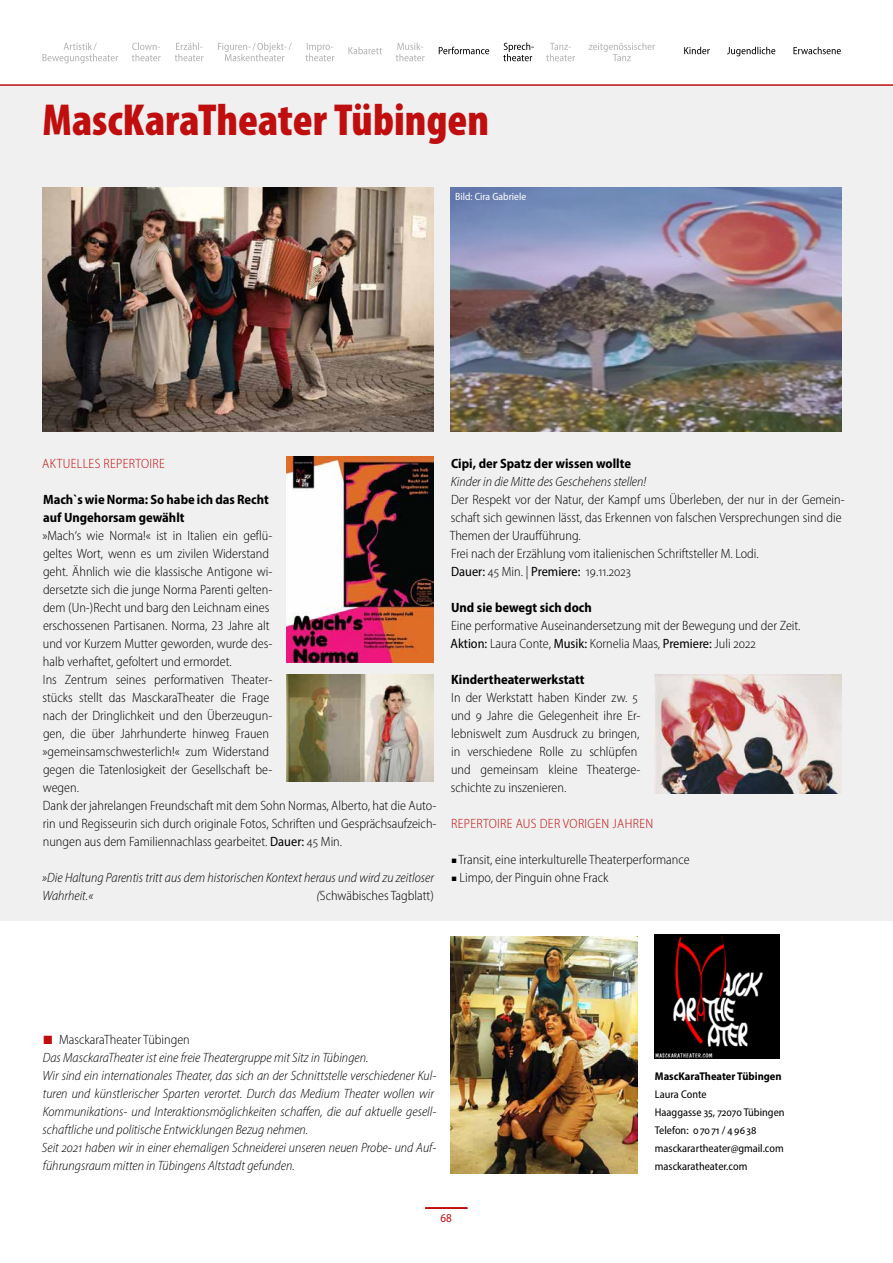
<style>
.page{position:relative;width:893px;height:1263px;background:#fff}
.page>*{position:absolute;margin:0;border:0;box-sizing:border-box;transform-origin:0 0}
.t1{font:900 condensed 45px "Myriad Pro";color:#c00d0e}
.t2{font:300 semi-condensed 13.5px/18px "Myriad Pro";color:#000}
.t3{font:italic 300 semi-condensed 13.5px/18px "Myriad Pro";color:#000}
.t4{font:700 semi-condensed 13.5px/18px "Myriad Pro";color:#000}
.t5{font:300 semi-condensed 13.5px "Myriad Pro";letter-spacing:.025em;color:#c00d0e}
.t6{font:semi-condensed 12px "Myriad Pro";color:#c00d0e}
.t7{font:semi-condensed 11.25px/18px "Myriad Pro";color:#000}
.t8{font:700 semi-condensed 11.25px "Myriad Pro";color:#000}
.t9{font:semi-condensed 10.5px "Myriad Pro";color:#fff}
.s1{font-weight:400}
.s2{font-style:italic}
.s3{color:#c00d0e}
.s4{font-style:normal}
</style>
<div class="page">
<hr style="left:425px;top:1208px;width:42px;height:1px;background:#c00d0e">
<svg style="left:43px;top:43px;width:75px;height:20px"></svg>
<svg style="left:589px;top:43px;width:66px;height:18px"></svg>
<svg style="left:218px;top:43px;width:74px;height:18px"></svg>
<svg style="left:175px;top:43px;width:29px;height:18px"></svg>
<svg style="left:305px;top:43px;width:29px;height:18px"></svg>
<svg style="left:348px;top:47px;width:34px;height:7px"></svg>
<svg style="left:396px;top:43px;width:29px;height:18px"></svg>
<svg style="left:546px;top:43px;width:29px;height:18px"></svg>
<svg style="left:132px;top:43px;width:29px;height:18px"></svg>
<svg style="left:439px;top:47px;width:50px;height:7px"></svg>
<svg style="left:503px;top:43px;width:31px;height:18px"></svg>
<svg style="left:793px;top:47px;width:48px;height:7px"></svg>
<svg style="left:727px;top:47px;width:48px;height:9px"></svg>
<svg style="left:684px;top:47px;width:26px;height:7px"></svg>
<div style="left:0;top:85px;width:893px;height:835px;background:#f0f0f0"></div>
<img style="left:655px;top:934px;width:124px;height:125px">
<img style="left:655px;top:674px;width:187px;height:119px">
<img style="left:287px;top:456px;width:147px;height:207px">
<img style="left:287px;top:674px;width:147px;height:107px">
<img style="left:451px;top:936px;width:187px;height:238px">
<hr style="left:0;top:84px;width:893px;height:2px;background:#c00d0e">
<img style="left:43px;top:187px;width:391px;height:244px">
<img style="left:451px;top:187px;width:391px;height:244px">
<hr style="left:892px;top:85px;width:1px;height:835px;background:#f0f0f0">
<h1 class="t1" style="left:43px;top:91px;width:448px">MascKaraTheater Tübingen</h1>
<p class="t9" style="left:455px;top:190px;width:72px">Bild: Cira Gabriele</p>
<p class="t5" style="left:42px;top:455px;width:124px">AKTUELLES REPERTOIRE</p>
<p class="t4" style="left:43px;top:490px;width:227px">Mach`s wie Norma: So habe ich das Recht auf Ungehorsam gewählt</p>
<p class="t2" style="left:42px;top:526px;width:396px">»Mach‘s wie Norma!« ist in Italien ein geflü-<br>geltes Wort, wenn es um zivilen Widerstand<br>geht. Ähnlich wie die klassische Antigone wi-<br>dersetzte sich die junge Norma Parenti gelten-<br>dem (Un-)Recht und barg den Leichnam eines<br>erschossenen Partisanen. Norma, 23 Jahre alt<br>und vor Kurzem Mutter geworden, wurde des-<br>halb verhaftet, gefoltert und ermordet.<br>Ins Zentrum seines performativen Theater-<br>stücks stellt das MasckaraTheater die Frage<br>nach der Dringlichkeit und den Überzeugun-<br>gen, die über Jahrhunderte hinweg Frauen<br>»gemeinsamschwesterlich!« zum Widerstand<br>gegen die Tatenlosigkeit der Gesellschaft be-<br>wegen.<br>Dank der jahrelangen Freundschaft mit dem Sohn Normas, Alberto, hat die Auto&shy;rin und Regisseurin sich durch originale Fotos, Schriften und Gesprächsaufzeich&shy;nungen aus dem Familiennachlass gearbeitet. <span class="s1">Dauer:</span> 45 Min.</p>
<p class="t3" style="left:42px;top:868px;width:393px">»Die Haltung Parentis tritt aus dem historischen Kontext heraus und wird zu zeitloser<br>Wahrheit.«</p>
<p class="t2" style="left:316px;top:886px;width:119px"><span class="s2">(</span>Schwäbisches Tagblatt)</p>
<p class="t4" style="left:451px;top:454px;width:181px">Cipi, der Spatz der wissen wollte</p>
<p class="t3" style="left:451px;top:472px;width:197px">Kinder in die Mitte des Geschehens stellen!</p>
<p class="t2" style="left:450px;top:490px;width:397px">Der Respekt vor der Natur, der Kampf ums Überleben, der nur in der Gemein&shy;schaft sich gewinnen lässt, das Erkennen von falschen Versprechungen sind die Themen der Uraufführung.<br>Frei nach der Erzählung vom italienischen Schriftsteller M. Lodi.<br><span class="s1">Dauer:</span> 45 Min. | <span class="s1">Premiere:</span> 19.11.2023</p>
<p class="t4" style="left:451px;top:598px;width:142px">Und sie bewegt sich doch</p>
<p class="t2" style="left:450px;top:616px;width:352px">Eine performative Auseinandersetzung mit der Bewegung und der Zeit.<br><span class="s1">Aktion:</span> Laura Conte, <span class="s1">Musik:</span> Kornelia Maas, <span class="s1">Premiere:</span> Juli 2022</p>
<p class="t4" style="left:451px;top:670px;width:135px">Kindertheaterwerkstatt</p>
<p class="t2" style="left:451px;top:688px;width:191px">In der Werkstatt haben Kinder zw. 5 und 9 Jahre die Gelegenheit ihre Er&shy;lebniswelt zum Ausdruck zu bringen, in verschiedene Rolle zu schlüpfen und gemeinsam kleine Theaterge&shy;schichte zu inszenieren.</p>
<p class="t5" style="left:451px;top:815px;width:203px">REPERTOIRE AUS DER VORIGEN JAHREN</p>
<p class="t2" style="left:451px;top:850px;width:240px">■ Transit, eine interkulturelle Theaterperformance</p>
<p class="t2" style="left:451px;top:868px;width:158px">■ Limpo, der Pinguin ohne Frack</p>
<p class="t3" style="left:42px;top:1030px;width:396px"><span class="s3">■</span> <span class="s4">MasckaraTheater Tübingen<br></span>Das MasckaraTheater ist eine freie Theatergruppe mit Sitz in Tübingen.<br>Wir sind ein internationales Theater, das sich an der Schnittstelle verschiedener Kul&shy;turen und künstlerischer Sparten verortet. Durch das Medium Theater wollen wir Kommunikations- und Interaktionsmöglichkeiten schaffen, die auf aktuelle gesell&shy;schaftliche und politische Entwicklungen Bezug nehmen.<br>Seit 2021 haben wir in einer ehemaligen Schneiderei unseren neuen Probe- und Auf&shy;führungsraum mitten in Tübingens Altstadt gefunden.</p>
<p class="t8" style="left:655px;top:1069px;width:128px">MascKaraTheater Tübingen</p>
<p class="t7" style="left:655px;top:1085px;width:131px">Laura Conte<br>Haaggasse 35, 72070 Tübingen<br>Telefon: 0 70 71 / 4 96 38 masckarartheater@gmail.com masckaratheater.com</p>
<p class="t6" style="left:441px;top:1210px;width:13px">68</p>
</div>
